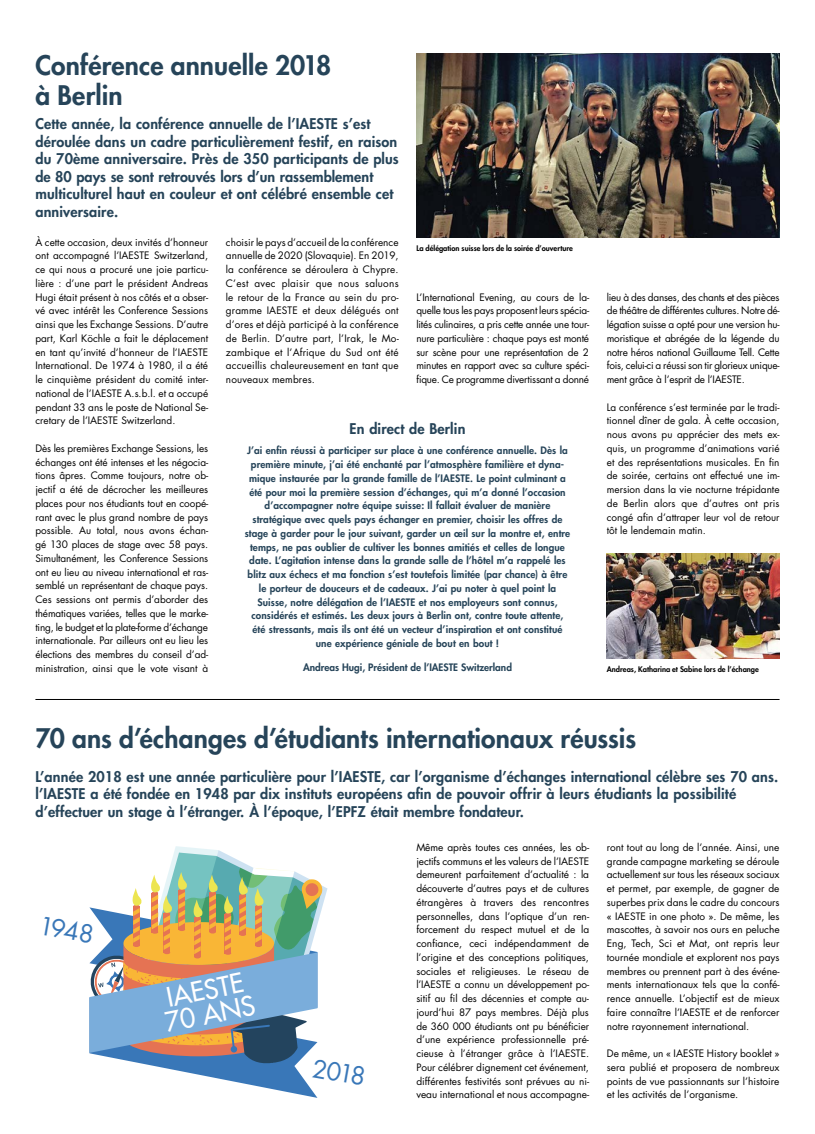
<style>
.page{position:relative;width:815px;height:1134px;background:#fff}
.page>*{position:absolute;margin:0;border:0;box-sizing:border-box;transform-origin:0 0}
.t1{font:800 26.25px/30px "Futura Std";letter-spacing:.005em;color:#264459}
.t2{font:500 26.25px/24.2px "Futura Std";color:#fff}
.t3{font:24.25px "Futura Std";color:#3977b8}
.t4{font:800 14.38px/17.5px "Futura Std";letter-spacing:.01em;color:#264459}
.t5{font:10px/13.8px "Futura Std";color:#000;text-align:justify}
.t6{font:800 10px/13.8px "Futura Std";letter-spacing:.01em;color:#264459;text-align:center}
.t7{font:800 7.5px "Futura Std";color:#000}
</style>
<div class="page">
<hr style="left:35px;top:699px;width:745px;height:1px;background:#000">
<svg style="left:89px;top:846px;width:238px;height:252px"></svg>
<img style="left:607px;top:554px;width:173px;height:104px">
<img style="left:416px;top:53px;width:364px;height:185px">
<p class="t1" style="left:35px;top:50px;width:297px">Conférence annuelle 2018 à Berlin</p>
<p class="t4" style="left:35px;top:115px;width:365px">Cette année, la conférence annuelle de l’IAESTE s’est déroulée dans un cadre particulièrement festif, en raison du 70ème anniversaire. Près de 350 participants de plus de 80 pays se sont retrouvés lors d’un rassemblement multiculturel haut en couleur et ont célébré ensemble cet anniversaire.</p>
<p class="t5" style="left:35px;top:235px;width:174px">À cette occasion, deux invités d’honneur ont accompagné l’IAESTE Switzerland, ce qui nous a procuré une joie particu&shy;lière : d’une part le président Andreas Hugi était présent à nos côtés et a obser&shy;vé avec intérêt les Conference Sessions ainsi que les Exchange Sessions. D’autre part, Karl Köchle a fait le déplacement en tant qu’invité d’honneur de l’IAESTE International. De 1974 à 1980, il a été le cinquième président du comité inter&shy;national de l’IAESTE A.s.b.l. et a occupé pendant 33 ans le poste de National Se&shy;cretary de l’IAESTE Switzerland.</p>
<p class="t5" style="left:35px;top:441px;width:174px">Dès les premières Exchange Sessions, les échanges ont été intenses et les négocia&shy;tions âpres. Comme toujours, notre ob&shy;jectif a été de décrocher les meilleures places pour nos étudiants tout en coopé&shy;rant avec le plus grand nombre de pays possible. Au total, nous avons échan&shy;gé 130 places de stage avec 58 pays.<br>Simultanément, les Conference Sessions ont eu lieu au niveau international et ras&shy;semblé un représentant de chaque pays.<br>Ces sessions ont permis d’aborder des thématiques variées, telles que le marke&shy;ting, le budget et la plate-forme d’échange internationale. Par ailleurs ont eu lieu les élections des membres du conseil d’ad&shy;ministration, ainsi que le vote visant à</p>
<p class="t5" style="left:226px;top:235px;width:174px">choisir le pays d’accueil de la conférence annuelle de 2020 (Slovaquie). En 2019, la conférence se déroulera à Chypre.<br>C’est avec plaisir que nous saluons le retour de la France au sein du pro&shy;gramme IAESTE et deux délégués ont d’ores et déjà participé à la conférence de Berlin. D’autre part, l’Irak, le Mo&shy;zambique et l’Afrique du Sud ont été accueillis chaleureusement en tant que nouveaux membres.</p>
<p class="t7" style="left:416px;top:244px;width:158px">La délégation suisse lors de la soirée d’ouverture</p>
<p class="t5" style="left:416px;top:290px;width:174px">L’International Evening, au cours de la&shy;quelle tous les pays proposent leurs spécia&shy;lités culinaires, a pris cette année une tour&shy;nure particulière : chaque pays est monté sur scène pour une représentation de 2 minutes en rapport avec sa culture spéci&shy;fique. Ce programme divertissant a donné</p>
<p class="t5" style="left:607px;top:290px;width:174px">lieu à des danses, des chants et des pièces de théâtre de différentes cultures. Notre dé&shy;légation suisse a opté pour une version hu&shy;moristique et abrégée de la légende du notre héros national Guillaume Tell. Cette fois, celui-ci a réussi son tir glorieux unique&shy;ment grâce à l’esprit de l’IAESTE.</p>
<p class="t5" style="left:607px;top:400px;width:174px">La conférence s’est terminée par le tradi&shy;tionnel dîner de gala. À cette occasion, nous avons pu apprécier des mets ex&shy;quis, un programme d’animations varié et des représentations musicales. En fin de soirée, certains ont effectué une im&shy;mersion dans la vie nocturne trépidante de Berlin alors que d’autres ont pris congé afin d’attraper leur vol de retour tôt le lendemain matin.</p>
<p class="t4" style="left:350px;top:419px;width:117px">En direct de Berlin</p>
<p class="t6" style="left:245px;top:444px;width:327px">J’ai enfin réussi à participer sur place à une conférence annuelle. Dès la première minute, j’ai été enchanté par l’atmosphère familière et dyna&shy;mique instaurée par la grande famille de l’IAESTE. Le point culminant a été pour moi la première session d’échanges, qui m’a donné l’occasion d’accompagner notre équipe suisse: Il fallait évaluer de manière stratégique avec quels pays échanger en premier, choisir les offres de stage à garder pour le jour suivant, garder un œil sur la montre et, entre temps, ne pas oublier de cultiver les bonnes amitiés et celles de longue date. L’agitation intense dans la grande salle de l’hôtel m’a rappelé les blitz aux échecs et ma fonction s’est toutefois limitée (par chance) à être le porteur de douceurs et de cadeaux. J’ai pu noter à quel point la Suisse, notre délégation de l’IAESTE et nos employeurs sont connus, considérés et estimés. Les deux jours à Berlin ont, contre toute attente, été stressants, mais ils ont été un vecteur d’inspiration et ont constitué une expérience géniale de bout en bout !</p>
<p class="t6" style="left:303px;top:661px;width:210px">Andreas Hugi, Président de l’IAESTE Switzerland</p>
<p class="t7" style="left:607px;top:664px;width:154px">Andreas, Katharina et Sabine lors de l’échange</p>
<p class="t1" style="left:35px;top:724px;width:602px">70 ans d’échanges d’étudiants internationaux réussis</p>
<p class="t4" style="left:35px;top:768px;width:744px">L’année 2018 est une année particulière pour l’IAESTE, car l’organisme d’échanges international célèbre ses 70 ans. l’IAESTE a été fondée en 1948 par dix instituts européens afin de pouvoir offrir à leurs étudiants la possibilité d’effectuer un stage à l’étranger. À l’époque, l’EPFZ était membre fondateur.</p>
<p class="t3" style="left:42px;top:910px;width:57px;rotate:10deg">1948</p>
<p class="t2" style="left:158px;top:987px;width:93px;rotate:-11deg">IAESTE<br>70 ANS</p>
<p class="t3" style="left:315px;top:1052px;width:55px;rotate:10deg">2018</p>
<p class="t5" style="left:416px;top:840px;width:174px">Même après toutes ces années, les ob&shy;jectifs communs et les valeurs de l’IAESTE demeurent parfaitement d’actualité : la découverte d’autres pays et de cultures étrangères à travers des rencontres personnelles, dans l’optique d’un ren&shy;forcement du respect mutuel et de la confiance, ceci indépendamment de l’origine et des conceptions politiques, sociales et religieuses. Le réseau de l’IAESTE a connu un développement po&shy;sitif au fil des décennies et compte au&shy;jourd’hui 87 pays membres. Déjà plus de 360 000 étudiants ont pu bénéficier d’une expérience professionnelle pré&shy;cieuse à l’étranger grâce à l’IAESTE.<br>Pour célébrer dignement cet événement, différentes festivités sont prévues au ni&shy;veau international et nous accompagne-</p>
<p class="t5" style="left:607px;top:840px;width:174px">ront tout au long de l’année. Ainsi, une grande campagne marketing se déroule actuellement sur tous les réseaux sociaux et permet, par exemple, de gagner de superbes prix dans le cadre du concours « IAESTE in one photo ». De même, les mascottes, à savoir nos ours en peluche Eng, Tech, Sci et Mat, ont repris leur tournée mondiale et explorent nos pays membres ou prennent part à des événe&shy;ments internationaux tels que la confé&shy;rence annuelle. L’objectif est de mieux faire connaître l’IAESTE et de renforcer notre rayonnement international.</p>
<p class="t5" style="left:607px;top:1046px;width:174px">De même, un « IAESTE History booklet » sera publié et proposera de nombreux points de vue passionnants sur l’histoire et les activités de l’organisme.</p>
</div>
